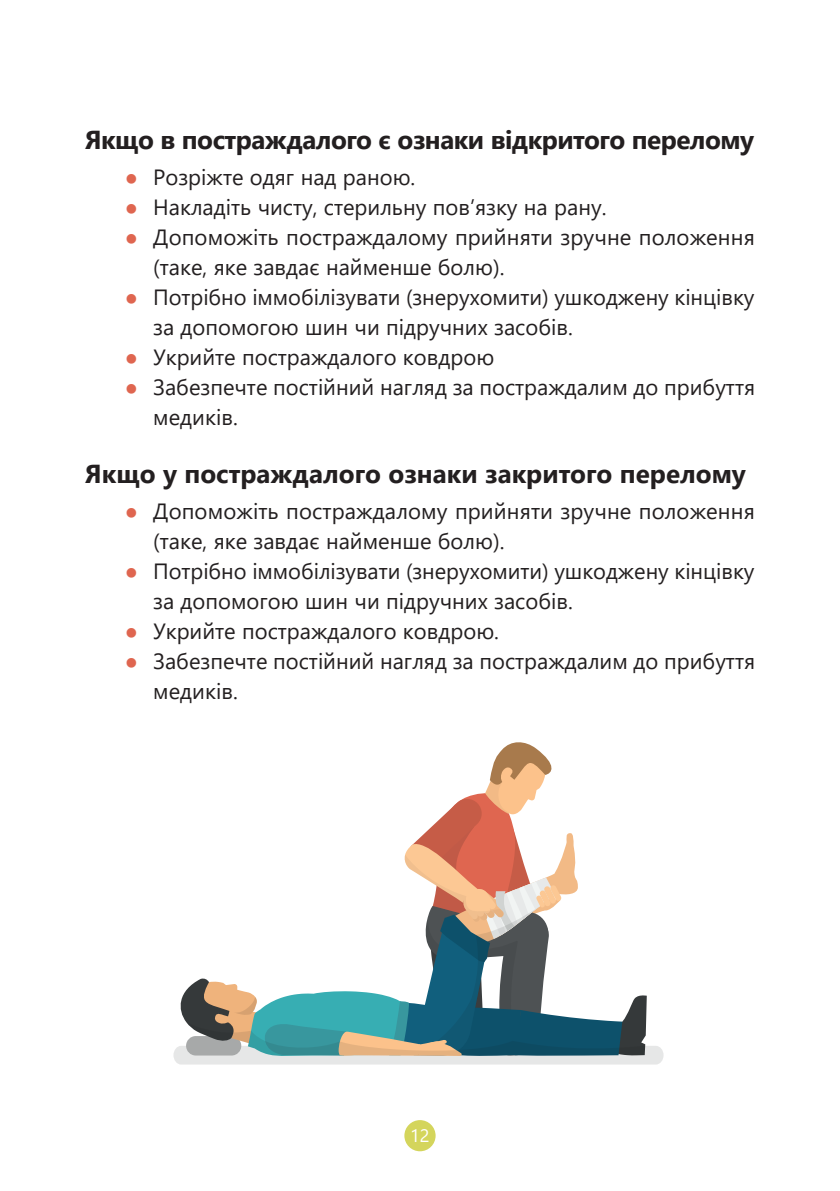
<style>
.page{position:relative;width:840px;height:1191px;background:#fff}
.page>*{position:absolute;margin:0;border:0;box-sizing:border-box;transform-origin:0 0}
.t1{font:700 26px "Segoe UI";letter-spacing:-.015em;color:#231f20}
.t2{font:22px/30px "Segoe UI";color:#231f20}
.t3{font:18px "Segoe UI";color:#fff}
.s1{color:#df6650}
</style>
<div class="page">
<div style="left:404px;top:1120px;width:31px;height:31px;background:#d4d55c;border-radius:50%"></div>
<svg style="left:173px;top:742px;width:490px;height:322px"></svg>
<p class="t1" style="left:85px;top:115px;width:670px">Якщо в постраждалого є ознаки відкритого перелому</p>
<p class="t2" style="left:125px;top:160px;width:292px"><span class="s1">●</span> Розріжте одяг над раною.</p>
<p class="t2" style="left:125px;top:190px;width:483px"><span class="s1">●</span> Накладіть чисту, стерильну пов’язку на рану.</p>
<p class="t2" style="left:153px;top:220px;width:602px;text-indent:-28px"><span class="s1">●</span> Допоможіть постраждалому прийняти зручне положення (таке, яке завдає найменше болю).</p>
<p class="t2" style="left:153px;top:280px;width:602px;text-indent:-28px"><span class="s1">●</span> Потрібно іммобілізувати (знерухомити) ушкоджену кінцівку за допомогою шин чи підручних засобів.</p>
<p class="t2" style="left:125px;top:340px;width:371px"><span class="s1">●</span> Укрийте постраждалого ковдрою</p>
<p class="t2" style="left:153px;top:370px;width:603px;text-indent:-28px"><span class="s1">●</span> Забезпечте постійний нагляд за постраждалим до прибуття медиків.</p>
<p class="t1" style="left:85px;top:449px;width:662px">Якщо у постраждалого ознаки закритого перелому</p>
<p class="t2" style="left:153px;top:494px;width:602px;text-indent:-28px"><span class="s1">●</span> Допоможіть постраждалому прийняти зручне положення (таке, яке завдає найменше болю).</p>
<p class="t2" style="left:153px;top:554px;width:602px;text-indent:-28px"><span class="s1">●</span> Потрібно іммобілізувати (знерухомити) ушкоджену кінцівку за допомогою шин чи підручних засобів.</p>
<p class="t2" style="left:125px;top:614px;width:375px"><span class="s1">●</span> Укрийте постраждалого ковдрою.</p>
<p class="t2" style="left:153px;top:644px;width:603px;text-indent:-28px"><span class="s1">●</span> Забезпечте постійний нагляд за постраждалим до прибуття медиків.</p>
<p class="t3" style="left:410px;top:1118px;width:21px">12</p>
</div>
